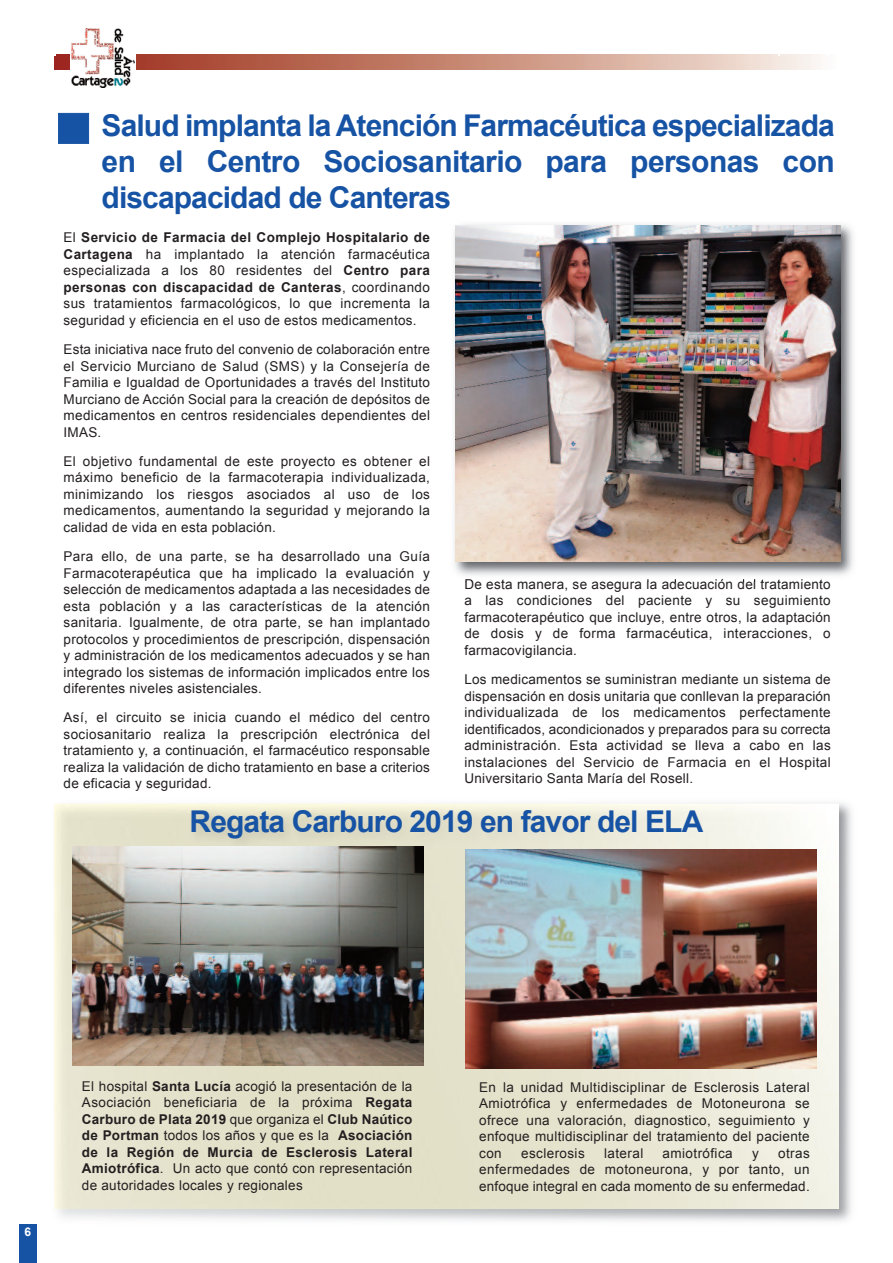
<style>
.page{position:relative;width:893px;height:1263px;background:#fff}
.page>*{position:absolute;margin:0;border:0;box-sizing:border-box;transform-origin:0 0}
.t1{font:700 30px/36px "Arial";letter-spacing:-.03em;color:#1753a4;text-align:justify}
.t2{font:13.5px/16.5px "Arial";letter-spacing:.02em;color:#231f20;text-align:justify}
.t3{font:700 12px "Arial";color:#fff}
.s1{font-weight:700}
</style>
<div class="page">
<img style="left:54px;top:54px;width:766px;height:16px">
<div style="left:20px;top:1225px;width:17px;height:38px;background:#1753a4"></div>
<div style="left:70px;top:29px;width:66px;height:61px;background:#fff"></div>
<img style="left:71px;top:29px;width:63px;height:58px">
<img style="left:454px;top:224px;width:399px;height:357px">
<img style="left:465px;top:579px;width:47px;height:2px">
<img style="left:455px;top:225px;width:385px;height:337px">
<img style="left:59px;top:803px;width:793px;height:418px">
<img style="left:54px;top:804px;width:785px;height:405px">
<img style="left:72px;top:846px;width:351px;height:219px">
<img style="left:465px;top:849px;width:351px;height:219px">
<h1 class="t1" style="left:102px;top:107px;width:735px">Salud implanta la Atención Farmacéutica especializada en el Centro Sociosanitario para personas con discapacidad de Canteras</h1>
<p class="t2" style="left:64px;top:229px;width:368px">El <span class="s1">Servicio de Farmacia del Complejo Hospitalario de Cartagena</span> ha implantado la atención farmacéutica especializada a los 80 residentes del <span class="s1">Centro para personas con discapacidad de Canteras</span>, coordinando sus tratamientos farmacológicos, lo que incrementa la seguridad y eficiencia en el uso de estos medicamentos.</p>
<p class="t2" style="left:64px;top:341px;width:368px">Esta iniciativa nace fruto del convenio de colaboración entre el Servicio Murciano de Salud (SMS) y la Consejería de Familia e Igualdad de Oportunidades a través del Instituto Murciano de Acción Social para la creación de depósitos de medicamentos en centros residenciales dependientes del IMAS.</p>
<p class="t2" style="left:64px;top:453px;width:368px">El objetivo fundamental de este proyecto es obtener el máximo beneficio de la farmacoterapia individualizada, minimizando los riesgos asociados al uso de los medicamentos, aumentando la seguridad y mejorando la calidad de vida en esta población.</p>
<p class="t2" style="left:64px;top:548px;width:368px">Para ello, de una parte, se ha desarrollado una Guía Farmacoterapéutica que ha implicado la evaluación y selección de medicamentos adaptada a las necesidades de esta población y a las características de la atención sanitaria. Igualmente, de otra parte, se han implantado protocolos y procedimientos de prescripción, dispensación y administración de los medicamentos adecuados y se han integrado los sistemas de información implicados entre los diferentes niveles asistenciales.</p>
<p class="t2" style="left:64px;top:709px;width:368px">Así, el circuito se inicia cuando el médico del centro sociosanitario realiza la prescripción electrónica del tratamiento y, a continuación, el farmacéutico responsable realiza la validación de dicho tratamiento en base a criterios de eficacia y seguridad.</p>
<p class="t2" style="left:464px;top:576px;width:368px">De esta manera, se asegura la adecuación del tratamiento a las condiciones del paciente y su seguimiento farmacoterapéutico que incluye, entre otros, la adaptación de dosis y de forma farmacéutica, interacciones, o farmacovigilancia.</p>
<p class="t2" style="left:464px;top:671px;width:368px">Los medicamentos se suministran mediante un sistema de dispensación en dosis unitaria que conllevan la preparación individualizada de los medicamentos perfectamente identificados, acondicionados y preparados para su correcta administración. Esta actividad se lleva a cabo en las instalaciones del Servicio de Farmacia en el Hospital Universitario Santa María del Rosell.</p>
<h1 class="t1" style="left:190px;top:803px;width:515px">Regata Carburo 2019 en favor del ELA</h1>
<p class="t3" style="left:25px;top:1225px;width:8px">6</p>
<p class="t2" style="left:82px;top:1077px;width:332px">El hospital <span class="s1">Santa Lucía</span> acogió la presentación de la Asociación beneficiaria de la próxima <span class="s1">Regata Carburo de Plata 2019</span> que organiza el <span class="s1">Club Naútico de Portman</span> todos los años y que es la <span class="s1">Asociación de la Región de Murcia de Esclerosis Lateral Amiotrófica</span>. Un acto que contó con representación de autoridades locales y regionales</p>
<p class="t2" style="left:479px;top:1079px;width:332px">En la unidad Multidisciplinar de Esclerosis Lateral Amiotrófica y enfermedades de Motoneurona se ofrece una valoración, diagnostico, seguimiento y enfoque multidisciplinar del tratamiento del paciente con</p>
<p class="t2" style="left:521px;top:1145px;width:65px">esclerosis</p>
<p class="t2" style="left:604px;top:1145px;width:41px">lateral</p>
<p class="t2" style="left:663px;top:1145px;width:72px">amiotrófica</p>
<p class="t2" style="left:752px;top:1145px;width:8px">y</p>
<p class="t2" style="left:479px;top:1145px;width:332px;text-indent:299px">otras enfermedades de motoneurona, y por tanto, un enfoque integral en cada momento de su enfermedad.</p>
</div>
